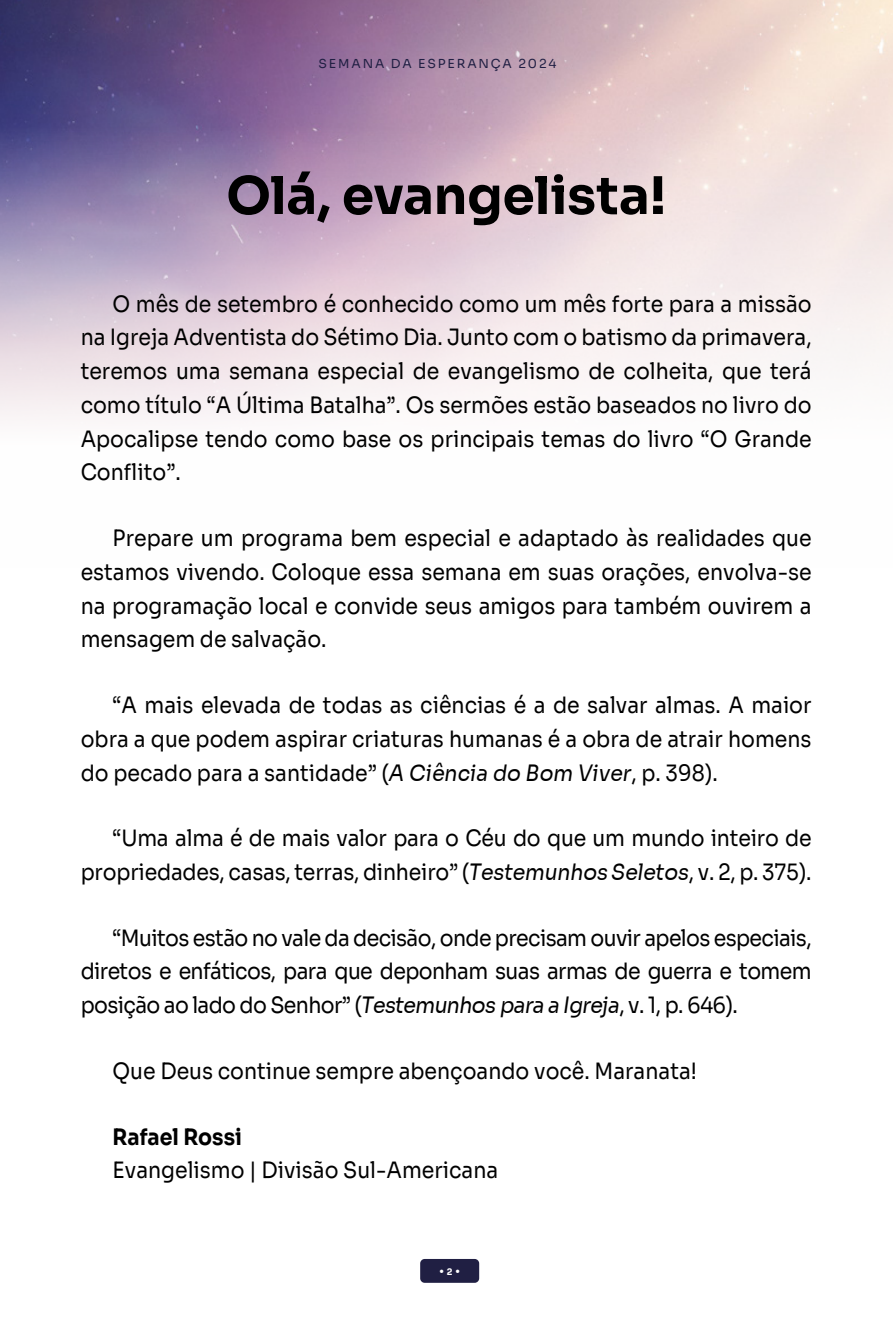
<style>
.page{position:relative;width:893px;height:1340px;background:#fff}
.page>*{position:absolute;margin:0;border:0;box-sizing:border-box;transform-origin:0 0}
.t1{font:700 51.75px "Sora";letter-spacing:-.005em;color:#000}
.t2{font:22.5px/33.8px "Sora";color:#000;text-align:justify;scale:.91 1}
.t3{font:700 22.5px "Sora";color:#000;scale:.91 1}
.t4{font:600 12.83px "Meno Banner";color:#fff}
.t5{font:12.38px "Sora";letter-spacing:.15em;color:#201f43}
.s1{font-style:italic}
.s2{font-family:"Sora";font-weight:700;font-size:9px}
</style>
<div class="page">
<div style="left:420px;top:1258px;width:59px;height:24px;background:#201f43;border-radius:5px"></div>
<img style="left:0;top:0;width:893px;height:417px">
<p class="t5" style="left:319px;top:53px;width:239px">SEMANA DA ESPERANÇA 2024</p>
<h1 class="t1" style="left:226px;top:152px;width:441px">Olá, evangelista!</h1>
<p class="t2" style="left:81px;top:284px;width:805px;text-indent:32px">O mês de setembro é conhecido como um mês forte para a missão na Igreja Adventista do Sétimo Dia. Junto com o batismo da primavera, teremos uma semana especial de evangelismo de colheita, que terá como título “A Última Batalha”. Os sermões estão baseados no livro do Apocalipse tendo como base os principais temas do livro “O Grande Conflito”.</p>
<p class="t2" style="left:81px;top:519px;width:805px;text-indent:32px">Prepare um programa bem especial e adaptado às realidades que estamos vivendo. Coloque essa semana em suas orações, envolva-se na programação local e convide seus amigos para também ouvirem a mensagem de salvação.</p>
<p class="t2" style="left:81px;top:686px;width:805px;text-indent:32px">“A mais elevada de todas as ciências é a de salvar almas. A maior obra a que podem aspirar criaturas humanas é a obra de atrair homens do pecado para a santidade” (<span class="s1">A Ciência do Bom Viver</span>, p. 398).</p>
<p class="t2" style="left:81px;top:819px;width:805px;text-align:right">“Uma alma é de mais valor para o Céu do que um mundo inteiro de propriedades, casas, terras, dinheiro” (<span class="s1">Testemunhos Seletos</span>, v. 2, p. 375).</p>
<p class="t2" style="left:81px;top:918px;width:805px;text-indent:32px">“Muitos estão no vale da decisão, onde precisam ouvir apelos especiais, diretos e enfáticos, para que deponham suas armas de guerra e tomem posição ao lado do Senhor” (<span class="s1">Testemunhos para a Igreja</span>, v. 1, p. 646).</p>
<p class="t2" style="left:113px;top:1051px;width:644px">Que Deus continue sempre abençoando você. Maranata!</p>
<p class="t3" style="left:113px;top:1117px;width:144px">Rafael Rossi</p>
<p class="t2" style="left:113px;top:1151px;width:425px">Evangelismo | Divisão Sul-Americana</p>
<p class="t4" style="left:439px;top:1262px;width:23px">• <span class="s2">2</span> •</p>
</div>
